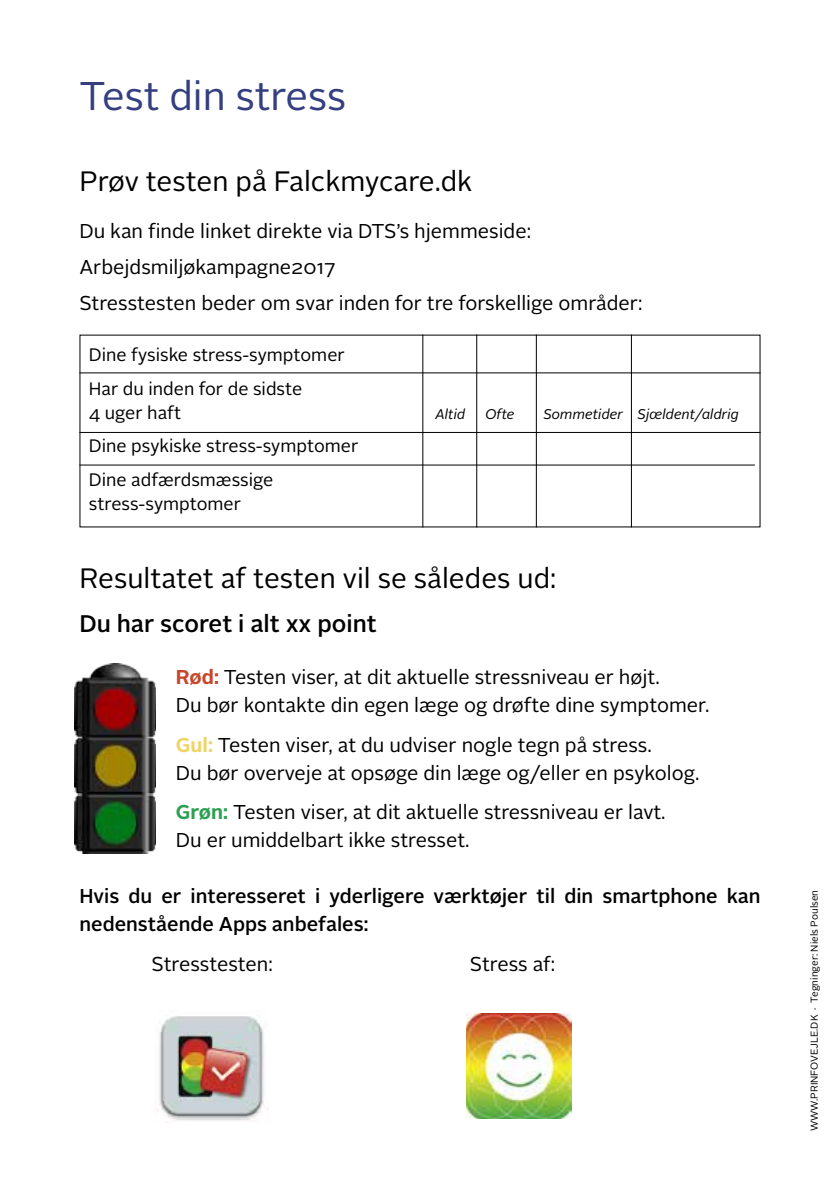
<style>
.page{position:relative;width:840px;height:1191px;background:#fff}
.page>*{position:absolute;margin:0;border:0;box-sizing:border-box;transform-origin:0 0}
.t1{font:40px "Alright Sans";color:#333f7f}
.t2{font:28px "Alright Sans";color:#000}
.t3{font:500 24px "Alright Sans";color:#000}
.t4{font:20px/28px "Alright Sans";color:#000}
.t5{font:500 20px/28px "Alright Sans";color:#000}
.t6{font:18px/33.6px "Alright Sans";color:#000}
.t7{font:italic 14px "Alright Sans";color:#000}
.t8{font:10px "Alright Sans";color:#000}
.s1{font-weight:700;color:#c6472a}
.s2{font-weight:700;color:#efd566}
.s3{font-weight:700;color:#2e9f51}
</style>
<div class="page">
<hr style="left:79px;top:372px;width:681px;height:1px;background:#000">
<hr style="left:79px;top:432px;width:681px;height:1px;background:#000">
<hr style="left:79px;top:464px;width:675px;height:1px;background:#000">
<hr style="left:422px;top:334px;width:1px;height:193px;background:#000">
<hr style="left:476px;top:334px;width:1px;height:193px;background:#000">
<hr style="left:535px;top:334px;width:1px;height:193px;background:#000">
<hr style="left:630px;top:334px;width:1px;height:193px;background:#000">
<img style="left:157px;top:1016px;width:111px;height:107px">
<img style="left:466px;top:1013px;width:105px;height:105px">
<img style="left:75px;top:663px;width:80px;height:190px">
<h1 class="t1" style="left:79px;top:69px;width:268px">Test din stress</h1>
<h2 class="t2" style="left:79px;top:162px;width:394px">Prøv testen på Falckmycare.dk</h2>
<p class="t4" style="left:79px;top:213px;width:564px;line-height:35.8px">Du kan finde linket direkte via DTS’s hjemmeside:<br>Arbejdsmiljøkampagne2017<br>Stresstesten beder om svar inden for tre forskellige områder:</p>
<p class="t6" style="left:89px;top:338px;width:257px">Dine fysiske stress-symptomer<br>Har du inden for de sidste</p>
<p class="t6" style="left:89px;top:396px;width:93px">4 uger haft</p>
<p class="t7" style="left:435px;top:404px;width:31px">Altid</p>
<p class="t7" style="left:485px;top:404px;width:31px">Ofte</p>
<p class="t7" style="left:543px;top:404px;width:197px">Sommetider Sjældent/aldrig</p>
<p class="t6" style="left:89px;top:429px;width:271px">Dine psykiske stress-symptomer<br>Dine adfærdsmæssige</p>
<p class="t6" style="left:89px;top:487px;width:153px">stress-symptomer</p>
<h2 class="t2" style="left:79px;top:560px;width:478px">Resultatet af testen vil se således ud:</h2>
<p class="t3" style="left:79px;top:607px;width:298px">Du har scoret i alt xx point</p>
<p class="t4" style="left:176px;top:663px;width:535px"><span class="s1">Rød:</span> Testen viser, at dit aktuelle stressniveau er højt.<br>Du bør kontakte din egen læge og drøfte dine symptomer.</p>
<p class="t4" style="left:176px;top:731px;width:525px"><span class="s2">Gul:</span> Testen viser, at du udviser nogle tegn på stress.<br>Du bør overveje at opsøge din læge og/eller en psykolog.</p>
<p class="t4" style="left:176px;top:798px;width:491px"><span class="s3">Grøn:</span> Testen viser, at dit aktuelle stressniveau er lavt.<br>Du er umiddelbart ikke stresset.</p>
<p class="t5" style="left:79px;top:882px;width:682px">Hvis du er interesseret i yderligere værktøjer til din smartphone kan nedenstående Apps anbefales:</p>
<p class="t4" style="left:151px;top:950px;width:123px">Stresstesten:</p>
<p class="t4" style="left:469px;top:950px;width:87px">Stress af:</p>
<p class="t8" style="left:807px;top:1131px;width:243px;rotate:-90deg">WWW.PRINFOVEJLE.DK · Tegninger: Niels Poulsen</p>
</div>
